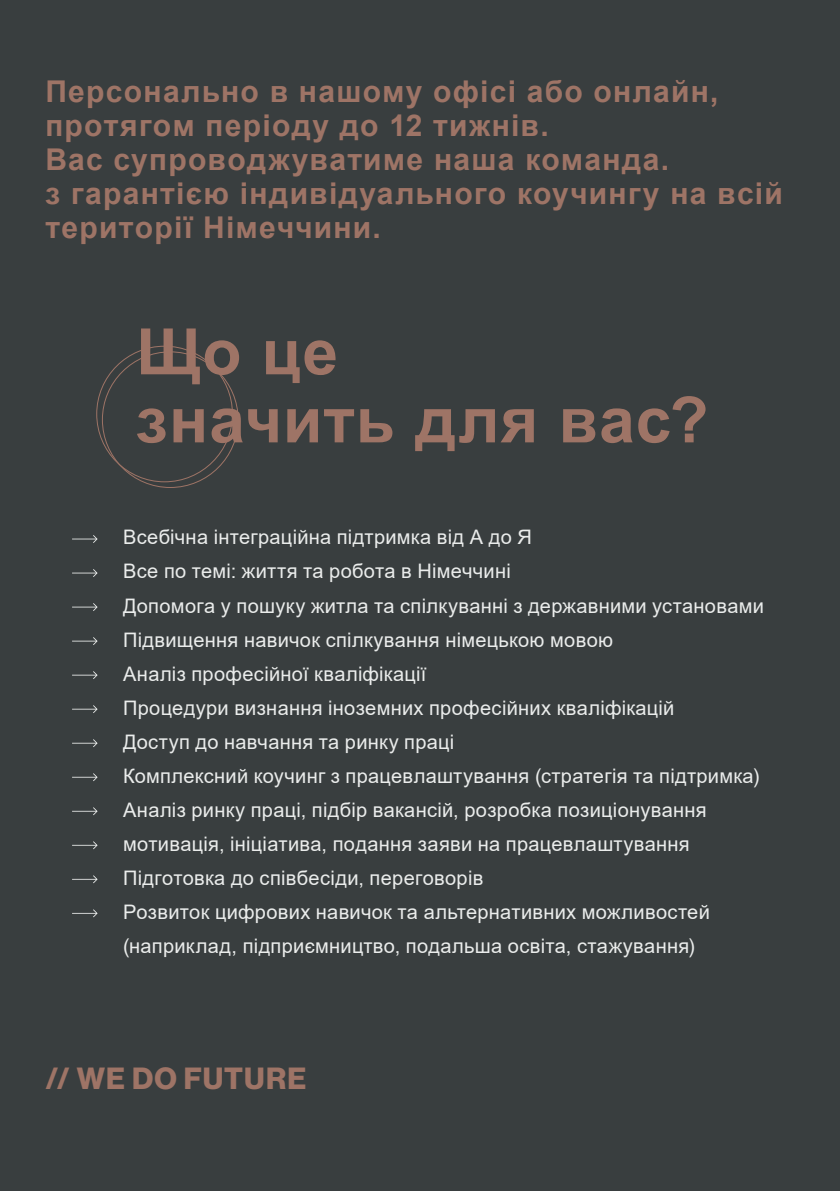
<style>
.page{position:relative;width:840px;height:1191px;background:#fff}
.page>*{position:absolute;margin:0;border:0;box-sizing:border-box;transform-origin:0 0}
.t1{font:700 64px "Arial";letter-spacing:.02em;color:#9e7466}
.t2{font:700 30px/34px "Arial";letter-spacing:.04em;color:#9e7466}
.t3{font:30px "N Haas Grotesk DS Pro 75 Bd";letter-spacing:.035em;color:#9e7466}
.t4{font:20px/34px "Arial";letter-spacing:.015em;color:#eaeceb}
</style>
<div class="page">
<div style="left:0;top:0;width:839px;height:1191px;background:#393e3f"></div>
<svg style="left:72px;top:535px;width:26px;height:8px"></svg>
<svg style="left:72px;top:569px;width:26px;height:8px"></svg>
<svg style="left:72px;top:603px;width:26px;height:8px"></svg>
<svg style="left:72px;top:637px;width:26px;height:8px"></svg>
<svg style="left:72px;top:671px;width:26px;height:8px"></svg>
<svg style="left:72px;top:705px;width:26px;height:8px"></svg>
<svg style="left:72px;top:739px;width:26px;height:8px"></svg>
<svg style="left:72px;top:773px;width:26px;height:8px"></svg>
<svg style="left:72px;top:807px;width:26px;height:8px"></svg>
<svg style="left:72px;top:841px;width:26px;height:8px"></svg>
<svg style="left:72px;top:875px;width:26px;height:8px"></svg>
<svg style="left:72px;top:909px;width:26px;height:8px"></svg>
<p class="t2" style="left:45px;top:75px;width:738px">Персонально в нашому офісі або онлайн, протягом періоду до 12 тижнів.<br>Вас супроводжуватиме наша команда.<br>з гарантією індивідуального коучингу на всій території Німеччини.</p>
<p class="t1" style="left:136px;top:307px;width:203px">Що це</p>
<p class="t1" style="left:136px;top:375px;width:573px">значить для вас?</p>
<p class="t4" style="left:123px;top:520px;width:410px">Всебічна інтеграційна підтримка від А до Я</p>
<p class="t4" style="left:123px;top:554px;width:389px">Все по темі: життя та робота в Німеччині</p>
<p class="t4" style="left:123px;top:588px;width:642px">Допомога у пошуку житла та спілкуванні з державними установами</p>
<p class="t4" style="left:123px;top:622px;width:491px">Підвищення навичок спілкування німецькою мовою</p>
<p class="t4" style="left:123px;top:656px;width:304px">Аналіз професійної кваліфікації</p>
<p class="t4" style="left:123px;top:690px;width:552px">Процедури визнання іноземних професійних кваліфікацій</p>
<p class="t4" style="left:123px;top:724px;width:332px">Доступ до навчання та ринку праці</p>
<p class="t4" style="left:123px;top:758px;width:637px">Комплексний коучинг з працевлаштування (стратегія та підтримка)</p>
<p class="t4" style="left:123px;top:792px;width:585px">Аналіз ринку праці, підбір вакансій, розробка позиціонування</p>
<p class="t4" style="left:123px;top:826px;width:568px">мотивація, ініціатива, подання заяви на працевлаштування</p>
<p class="t4" style="left:123px;top:860px;width:361px">Підготовка до співбесіди, переговорів</p>
<p class="t4" style="left:123px;top:894px;width:588px">Розвиток цифрових навичок та альтернативних можливостей (наприклад, підприємництво, подальша освіта, стажування)</p>
<p class="t3" style="left:45px;top:1060px;width:262px">// WE DO FUTURE</p>
</div>
